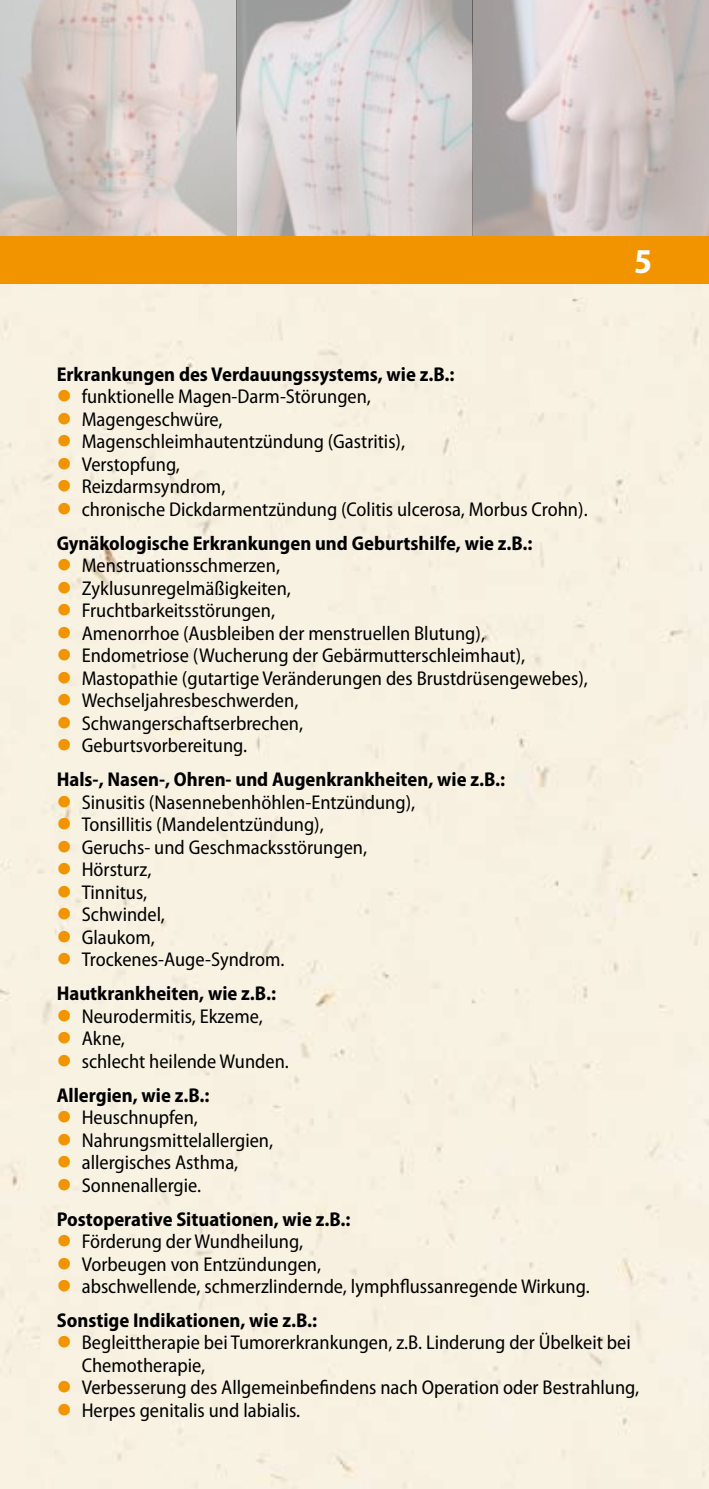
<style>
.page{position:relative;width:709px;height:1489px;background:#fff}
.page>*{position:absolute;margin:0;border:0;box-sizing:border-box;transform-origin:0 0}
.t1{font:semi-condensed 20px/22.5px "Myriad Pro";color:#000}
.t2{font:700 semi-condensed 20px "Myriad Pro";color:#000}
.t3{font:20px/22.5px "Wingdings";color:#f29400;text-align:justify}
</style>
<div class="page">
<img style="left:0;top:0;width:709px;height:236px">
<div style="left:0;top:283px;width:709px;height:1205px;background:#f8f2e2"></div>
<div style="left:0;top:236px;width:709px;height:47px;background:#f29400"></div>
<p class="t2" style="left:57px;top:363px;width:399px">Erkrankungen des Verdauungssystems, wie z.B.:</p>
<p class="t1" style="left:82px;top:386px;width:507px">funktionelle Magen-Darm-Störungen,<br>Magengeschwüre,<br>Magenschleimhautentzündung (Gastritis),<br>Verstopfung,<br>Reizdarmsyndrom,<br>chronische Dickdarmentzündung (Colitis ulcerosa, Morbus Crohn).</p>
<p class="t2" style="left:57px;top:532px;width:477px">Gynäkologische Erkrankungen und Geburtshilfe, wie z.B.:</p>
<p class="t1" style="left:82px;top:555px;width:507px">Menstruationsschmerzen,<br>Zyklusunregelmäßigkeiten,<br>Fruchtbarkeitsstörungen,<br>Amenorrhoe (Ausbleiben der menstruellen Blutung), Endometriose (Wucherung der Gebärmutterschleimhaut), Mastopathie (gutartige Veränderungen des Brustdrüsengewebes), Wechseljahresbeschwerden,<br>Schwangerschaftserbrechen,<br>Geburtsvorbereitung.</p>
<p class="t2" style="left:57px;top:768px;width:450px">Hals-, Nasen-, Ohren- und Augenkrankheiten, wie z.B.:</p>
<p class="t1" style="left:82px;top:791px;width:335px">Sinusitis (Nasennebenhöhlen-Entzündung),<br>Tonsillitis (Mandelentzündung),<br>Geruchs- und Geschmacksstörungen,<br>Hörsturz,<br>Tinnitus,<br>Schwindel,<br>Glaukom,<br>Trockenes-Auge-Syndrom.</p>
<p class="t2" style="left:57px;top:982px;width:221px">Hautkrankheiten, wie z.B.:</p>
<p class="t1" style="left:82px;top:1005px;width:209px">Neurodermitis, Ekzeme,<br>Akne,<br>schlecht heilende Wunden.</p>
<p class="t2" style="left:57px;top:1083px;width:154px">Allergien, wie z.B.:</p>
<p class="t1" style="left:82px;top:1106px;width:193px">Heuschnupfen,<br>Nahrungsmittelallergien, allergisches Asthma,<br>Sonnenallergie.</p>
<p class="t2" style="left:57px;top:1207px;width:295px">Postoperative Situationen, wie z.B.:</p>
<p class="t1" style="left:82px;top:1230px;width:509px">Förderung der Wundheilung,<br>Vorbeugen von Entzündungen,<br>abschwellende, schmerzlindernde, lymphflussanregende Wirkung.</p>
<p class="t2" style="left:57px;top:1308px;width:262px">Sonstige Indikationen, wie z.B.:</p>
<p class="t1" style="left:82px;top:1331px;width:559px">Begleittherapie bei Tumorerkrankungen, z.B. Linderung der Übelkeit bei Chemotherapie,<br>Verbesserung des Allgemeinbefindens nach Operation oder Bestrahlung, Herpes genitalis und labialis.</p>
<p class="t3" style="left:57px;top:385px;width:16px">● ● ● ● ● ●</p>
<p class="t3" style="left:57px;top:554px;width:16px">● ● ● ● ● ● ● ● ●</p>
<p class="t3" style="left:57px;top:790px;width:16px">● ● ● ● ● ● ● ●</p>
<p class="t3" style="left:57px;top:1004px;width:16px">● ● ●</p>
<p class="t3" style="left:57px;top:1105px;width:16px">● ● ● ●</p>
<p class="t3" style="left:57px;top:1229px;width:16px">● ● ●</p>
<p class="t3" style="left:57px;top:1331px;width:16px">●</p>
</div>
